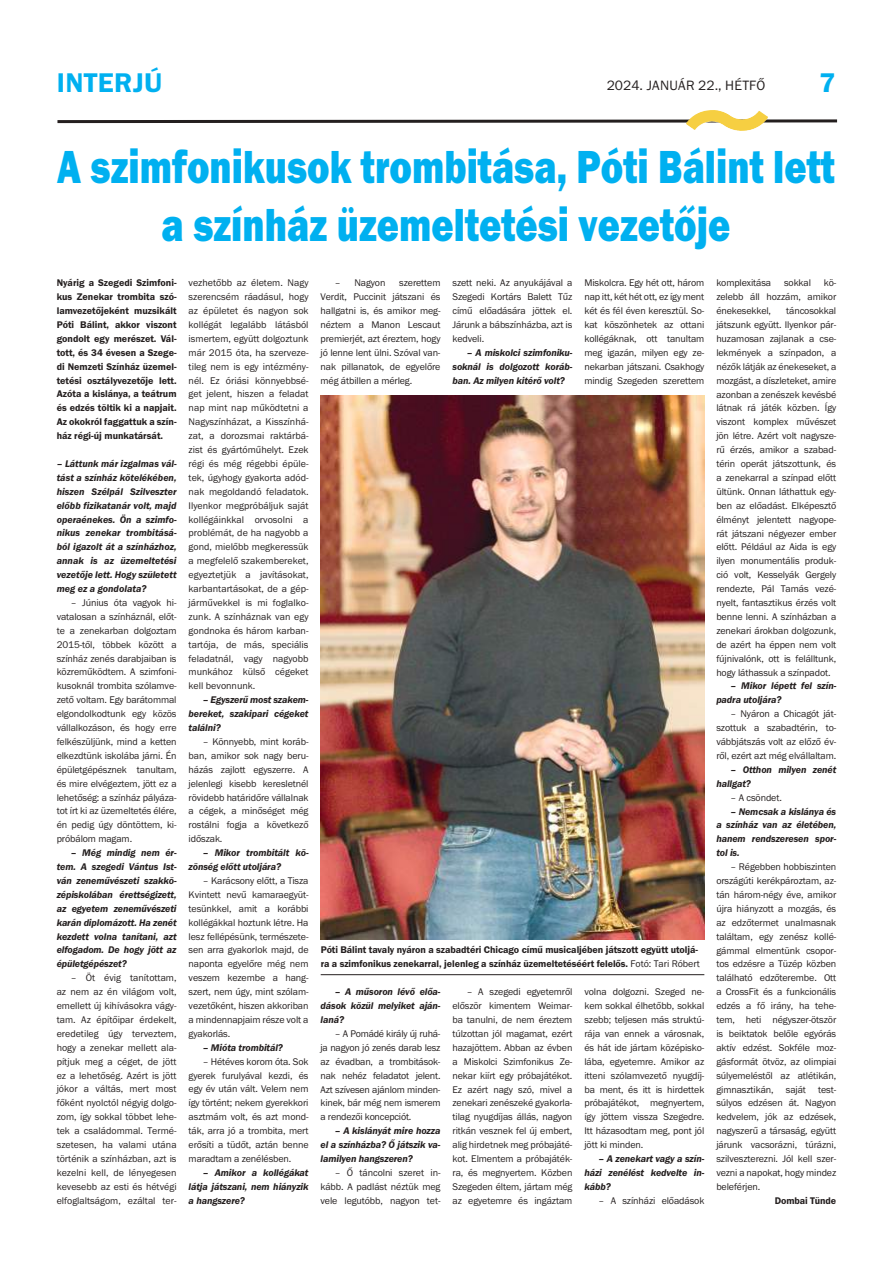
<style>
.page{position:relative;width:893px;height:1276px;background:#fff}
.page>*{position:absolute;margin:0;border:0;box-sizing:border-box;transform-origin:0 0}
.t1{font:48px/57.6px "Franklin Gothic Hea OT";color:#00b0f0;text-align:center;scale:.79 1}
.t2{font:28px "Franklin Gothic Dem OT";letter-spacing:.015em;color:#00b0f0}
.t3{font:14px "Franklin Gothic Reg OT";letter-spacing:.015em;color:#241f1f}
.t4{font:10px/13.9px "Franklin Gothic Reg OT";letter-spacing:-.01em;color:#241f1f;text-align:justify}
.t5{font:italic 10px/13.9px "Franklin Gothic Dem OT";letter-spacing:-.01em;color:#241f1f;text-align:justify}
.t6{font:10px/13.9px "Franklin Gothic Dem OT";letter-spacing:-.005em;color:#241f1f;text-align:justify}
.s1{font-family:"Franklin Gothic Reg OT"}
</style>
<div class="page">
<svg style="left:57px;top:119px;width:781px;height:5px"></svg>
<img style="left:686px;top:111px;width:82px;height:20px">
<img style="left:321px;top:396px;width:383px;height:543px">
<hr style="left:321px;top:974px;width:383px;height:1px;background:#241f1f">
<h2 class="t2" style="left:57px;top:67px;width:107px">INTERJÚ</h2>
<h3 class="t3" style="left:607px;top:78px;width:160px">2024. JANUÁR 22., HÉTFŐ</h3>
<h2 class="t2" style="left:819px;top:67px;width:18px">7</h2>
<h1 class="t1" style="left:57px;top:139px;width:986px">A szimfonikusok trombitása, Póti Bálint lett a színház üzemeltetési vezetője</h1>
<p class="t6" style="left:57px;top:276px;width:121px">Nyárig a Szegedi Szimfoni&shy;kus Zenekar trombita szó&shy;lamvezetőjeként muzsikált Póti Bálint, akkor viszont gondolt egy merészet. Vál&shy;tott, és 34 évesen a Szege&shy;di Nemzeti Színház üzemel&shy;tetési osztályvezetője lett.<br>Azóta a kislánya, a teátrum és edzés töltik ki a napjait.<br>Az okokról faggattuk a szín&shy;ház régi-új munkatársát.</p>
<p class="t5" style="left:57px;top:456px;width:121px">– Láttunk már izgalmas vál&shy;tást a színház kötelékében, hiszen Szélpál Szilveszter előbb fizikatanár volt, majd operaénekes. Ön a szimfo&shy;nikus zenekar trombitásá&shy;ból igazolt át a színházhoz, annak is az üzemeltetési vezetője lett. Hogy született meg ez a gondolata?</p>
<p class="t4" style="left:57px;top:595px;width:121px;text-indent:14px">– Június óta vagyok hi&shy;vatalosan a színháznál, előt&shy;te a zenekarban dolgoztam 2015-től, többek között a színház zenés darabjaiban is közreműködtem. A szimfoni&shy;kusoknál trombita szólamve&shy;zető voltam. Egy barátommal elgondolkodtunk egy közös vállalkozáson, és hogy erre felkészüljünk, mind a ketten elkezdtünk iskolába járni. Én épületgépésznek tanultam, és mire elvégeztem, jött ez a lehetőség: a színház pályáza&shy;tot írt ki az üzemeltetés élére, én pedig úgy döntöttem, ki&shy;próbálom magam.</p>
<p class="t5" style="left:57px;top:845px;width:121px;text-indent:14px">– Még mindig nem ér&shy;tem. A szegedi Vántus Ist&shy;ván zeneművészeti szakkö&shy;zépiskolában érettségizett, az egyetem zeneművészeti karán diplomázott. Ha zenét kezdett volna tanítani, azt elfogadom. De hogy jött az épületgépészet?</p>
<p class="t4" style="left:57px;top:970px;width:121px;text-indent:14px">– Öt évig tanítottam, az nem az én világom volt, emellett új kihívásokra vágy&shy;tam. Az építőipar érdekelt, eredetileg úgy terveztem, hogy a zenekar mellett ala&shy;pítjuk meg a céget, de jött ez a lehetőség. Azért is jött jókor a váltás, mert most főként nyolctól négyig dolgo&shy;zom, így sokkal többet lehe&shy;tek a családommal. Termé&shy;szetesen, ha valami utána történik a színházban, azt is kezelni kell, de lényegesen kevesebb az esti és hétvégi elfoglaltságom, ezáltal ter-</p>
<p class="t4" style="left:189px;top:276px;width:121px">vezhetőbb az életem. Nagy szerencsém ráadásul, hogy az épületet és nagyon sok kollégát legalább látásból ismertem, együtt dolgoztunk már 2015 óta, ha szerveze&shy;tileg nem is egy intézmény&shy;nél. Ez óriási könnyebbsé&shy;get jelent, hiszen a feladat nap mint nap működtetni a Nagyszínházat, a Kisszínhá&shy;zat, a dorozsmai raktárbá&shy;zist és gyártóműhelyt. Ezek régi és még régebbi épüle&shy;tek, úgyhogy gyakorta adód&shy;nak megoldandó feladatok.<br>Ilyenkor megpróbáljuk saját kollégáinkkal orvosolni a problémát, de ha nagyobb a gond, mielőbb megkeressük a megfelelő szakembereket, egyeztetjük a javításokat, karbantartásokat, de a gép&shy;járművekkel is mi foglalko&shy;zunk. A színháznak van egy gondnoka és három karban&shy;tartója, de más, speciális feladatnál, vagy nagyobb munkához külső cégeket kell bevonnunk.</p>
<p class="t5" style="left:189px;top:693px;width:121px;text-indent:14px">– Egyszerű most szakem&shy;bereket, szakipari cégeket találni?</p>
<p class="t4" style="left:189px;top:734px;width:121px;text-indent:14px">– Könnyebb, mint koráb&shy;ban, amikor sok nagy beru&shy;házás zajlott egyszerre. A jelenlegi kisebb keresletnél rövidebb határidőre vállalnak a cégek, a minőséget még rostálni fogja a következő időszak.</p>
<p class="t5" style="left:189px;top:845px;width:121px;text-indent:14px">– Mikor trombitált kö&shy;zönség előtt utoljára?</p>
<p class="t4" style="left:189px;top:873px;width:121px;text-indent:14px">– Karácsony előtt, a Tisza Kvintett nevű kamaraegyüt&shy;tesünkkel, amit a korábbi kollégákkal hoztunk létre. Ha lesz fellépésünk, természete&shy;sen arra gyakorlok majd, de naponta egyelőre még nem veszem kezembe a hang&shy;szert, nem úgy, mint szólam&shy;vezetőként, hiszen akkoriban a mindennapjaim része volt a gyakorlás.</p>
<p class="t5" style="left:203px;top:1040px;width:82px">– Mióta trombitál?</p>
<p class="t4" style="left:189px;top:1054px;width:121px;text-indent:14px">– Hétéves korom óta. Sok gyerek furulyával kezdi, és egy év után vált. Velem nem így történt; nekem gyerekkori asztmám volt, és azt mond&shy;ták, arra jó a trombita, mert erősíti a tüdőt, aztán benne maradtam a zenélésben.</p>
<p class="t5" style="left:189px;top:1165px;width:121px;text-indent:14px">– Amikor a kollégákat látja játszani, nem hiányzik a hangszere?</p>
<p class="t4" style="left:452px;top:276px;width:121px">szett neki. Az anyukájával a Szegedi Kortárs Balett Tűz című előadására jöttek el.<br>Járunk a bábszínházba, azt is kedveli.</p>
<p class="t5" style="left:452px;top:345px;width:121px;text-indent:14px">– A miskolci szimfoniku&shy;soknál is dolgozott koráb&shy;ban. Az milyen kitérő volt?</p>
<p class="t4" style="left:584px;top:276px;width:121px">Miskolcra. Egy hét ott, három nap itt, két hét ott, ez így ment két és fél éven keresztül. So&shy;kat köszönhetek az ottani kollégáknak, ott tanultam meg igazán, milyen egy ze&shy;nekarban játszani. Csakhogy mindig Szegeden szerettem</p>
<p class="t4" style="left:716px;top:276px;width:56px">komplexitása</p>
<p class="t4" style="left:784px;top:276px;width:28px">sokkal</p>
<p class="t4" style="left:716px;top:276px;width:121px;text-indent:107px">kö&shy;zelebb áll hozzám, amikor énekesekkel,</p>
<p class="t4" style="left:335px;top:276px;width:52px">– Nagyon</p>
<p class="t4" style="left:321px;top:276px;width:121px;text-indent:79px">szerettem Verdit, Puccinit játszani és hallgatni is, és amikor meg&shy;néztem a Manon Lescaut premierjét, azt éreztem, hogy jó lenne lent ülni. Szóval van&shy;nak pillanatok, de egyelőre még átbillen a mérleg.</p>
<p class="t4" style="left:716px;top:304px;width:121px;text-indent:70px">táncosokkal játszunk együtt. Ilyenkor pár&shy;huzamosan zajlanak a cse&shy;lekmények a színpadon, a nézők látják az énekeseket, a mozgást, a díszleteket, amire azonban a zenészek kevésbé látnak rá játék közben. Így viszont komplex művészet jön létre. Azért volt nagysze&shy;rű érzés, amikor a szabad&shy;térin operát játszottunk, és a zenekarral a színpad előtt ültünk. Onnan láthattuk egy&shy;ben az előadást. Elképesztő élményt jelentett nagyope&shy;rát játszani négyezer ember előtt. Például az Aida is egy ilyen monumentális produk&shy;ció volt, Kesselyák Gergely rendezte, Pál Tamás vezé&shy;nyelt, fantasztikus érzés volt benne lenni. A színházban a zenekari árokban dolgozunk, de azért ha éppen nem volt fújnivalónk, ott is felálltunk, hogy láthassuk a színpadot.</p>
<p class="t5" style="left:716px;top:679px;width:121px;text-indent:14px">– Mikor lépett fel szín&shy;padra utoljára?</p>
<p class="t4" style="left:716px;top:707px;width:121px;text-indent:14px">– Nyáron a Chicagót ját&shy;szottuk a szabadtérin, to&shy;vábbjátszás volt az előző év&shy;ről, ezért azt még elvállaltam.</p>
<p class="t5" style="left:716px;top:762px;width:121px;text-indent:14px">– Otthon milyen zenét hallgat?</p>
<p class="t4" style="left:730px;top:790px;width:53px">– A csöndet.</p>
<p class="t5" style="left:716px;top:804px;width:121px;text-indent:14px">– Nemcsak a kislánya és a színház van az életében, hanem rendszeresen spor&shy;tol is.</p>
<p class="t4" style="left:716px;top:859px;width:121px;text-indent:14px">– Régebben hobbiszinten országúti kerékpároztam, az&shy;tán három-négy éve, amikor újra hiányzott a mozgás, és az edzőtermet unalmasnak találtam, egy zenész kollé&shy;gámmal elmentünk csopor&shy;tos edzésre a Tüzép közben található edzőterembe. Ott a CrossFit és a funkcionális edzés a fő irány, ha tehe&shy;tem, heti négyszer-ötször is beiktatok belőle egyórás aktív edzést. Sokféle moz&shy;gásformát ötvöz, az olimpiai súlyemeléstől az atlétikán, gimnasztikán, saját test&shy;súlyos edzésen át. Nagyon kedvelem, jók az edzések, nagyszerű a társaság, együtt járunk vacsorázni, túrázni, szilveszterezni. Jól kell szer&shy;vezni a napokat, hogy mindez beleférjen.</p>
<p class="t6" style="left:775px;top:1193px;width:63px">Dombai Tünde</p>
<p class="t6" style="left:321px;top:943px;width:381px">Póti Bálint tavaly nyáron a szabadtéri Chicago című musicaljében játszott együtt utoljá&shy;ra a szimfonikus zenekarral, jelenleg a színház üzemeltetéséért felelős. <span class="s1">Fotó: Tari Róbert</span></p>
<p class="t5" style="left:321px;top:984px;width:121px;text-indent:14px">– A műsoron lévő előa&shy;dások közül melyiket aján&shy;laná?</p>
<p class="t4" style="left:321px;top:1026px;width:121px;text-indent:14px">– A Pomádé király új ruhá&shy;ja nagyon jó zenés darab lesz az évadban, a trombitások&shy;nak nehéz feladatot jelent.<br>Azt szívesen ajánlom minden&shy;kinek, bár még nem ismerem a rendezői koncepciót.</p>
<p class="t5" style="left:321px;top:1123px;width:121px;text-indent:14px">– A kislányát mire hozza el a színházba? Ő játszik va&shy;lamilyen hangszeren?</p>
<p class="t4" style="left:321px;top:1165px;width:121px;text-indent:14px">– Ő táncolni szeret in&shy;kább. A padlást néztük meg vele legutóbb, nagyon tet-</p>
<p class="t4" style="left:452px;top:984px;width:121px;text-indent:14px">– A szegedi egyetemről először kimentem Weimar&shy;ba tanulni, de nem éreztem túlzottan jól magamat, ezért hazajöttem. Abban az évben a Miskolci Szimfonikus Ze&shy;nekar kiírt egy próbajátékot.<br>Ez azért nagy szó, mivel a zenekari zenészeké gyakorla&shy;tilag nyugdíjas állás, nagyon ritkán vesznek fel új embert, alig hirdetnek meg próbajáté&shy;kot. Elmentem a próbajáték&shy;ra, és megnyertem. Közben Szegeden éltem, jártam még az egyetemre és ingáztam</p>
<p class="t4" style="left:584px;top:984px;width:121px">volna dolgozni. Szeged ne&shy;kem sokkal élhetőbb, sokkal szebb; teljesen más struktú&shy;rája van ennek a városnak, és hát ide jártam középisko&shy;lába, egyetemre. Amikor az itteni szólamvezető nyugdíj&shy;ba ment, és itt is hirdettek próbajátékot, megnyertem, így jöttem vissza Szegedre.<br>Itt házasodtam meg, pont jól jött ki minden.</p>
<p class="t5" style="left:584px;top:1151px;width:121px;text-indent:14px">– A zenekart vagy a szín&shy;házi zenélést kedvelte in&shy;kább?</p>
<p class="t4" style="left:599px;top:1193px;width:107px">– A színházi előadások</p>
</div>
